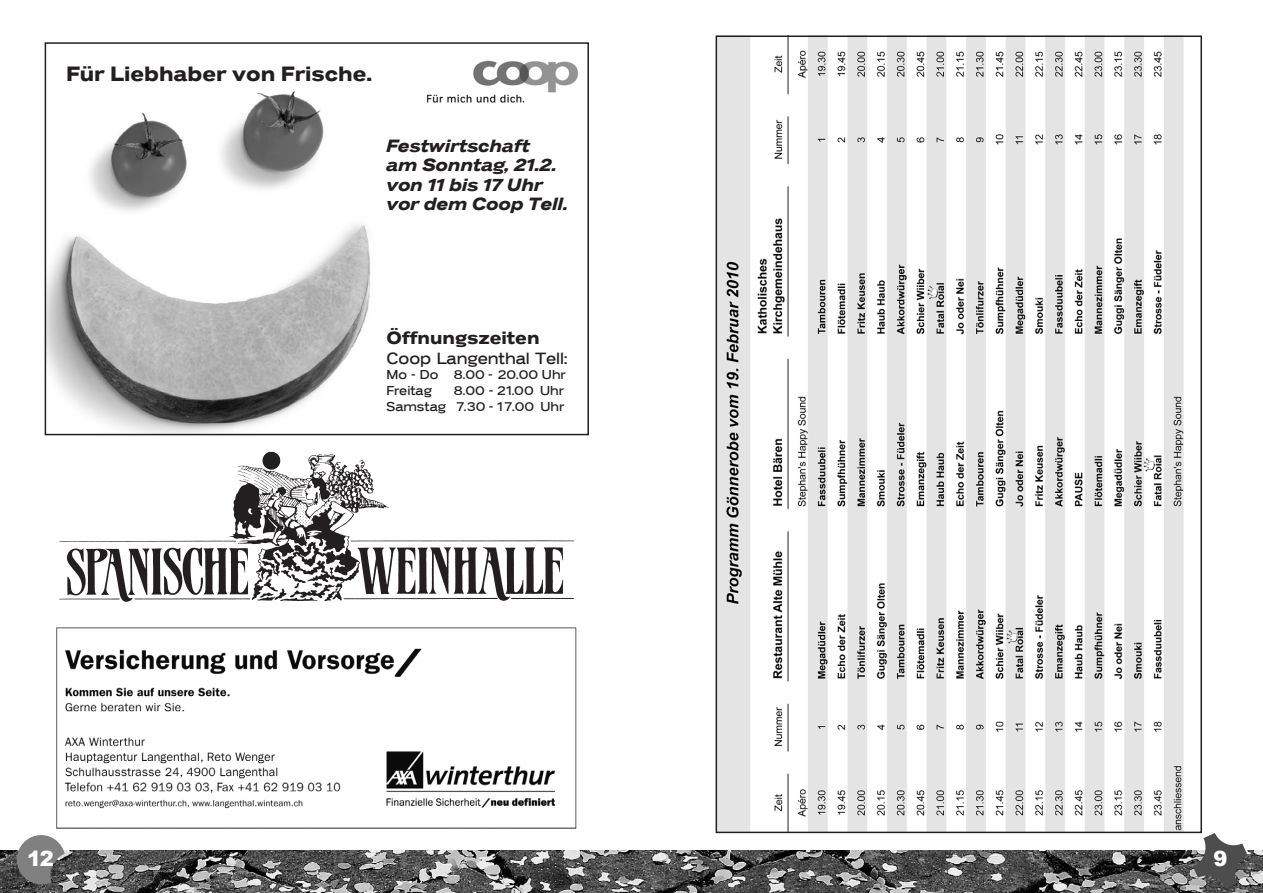
<style>
.page{position:relative;width:1263px;height:893px;background:#fff}
.page>*{position:absolute;margin:0;border:0;box-sizing:border-box;transform-origin:0 0}
.t1{font:700 21px "Coop Expanded";color:#231f20}
.t2{font:900 21px "Arial";color:#fff}
.t3{font:italic 700 18px/19.5px "Coop Expanded";color:#231f20}
.t4{font:700 18px "Coop Expanded";color:#231f20}
.t5{font:16.5px "Coop Expanded";color:#231f20}
.t6{font:13.05px/15.8px "Coop Expanded";color:#231f20}
</style>
<div class="page">
<img style="left:0;top:850px;width:1263px;height:43px">
<svg style="left:17px;top:835px;width:48px;height:49px;background:#838383"></svg>
<svg style="left:1193px;top:833px;width:54px;height:55px"></svg>
<img style="left:48px;top:91px;width:323px;height:341px">
<div style="left:45px;top:42px;width:544px;height:393px;border:2px solid #231f20"></div>
<img style="left:426px;top:60px;width:153px;height:43px">
<img style="left:59px;top:451px;width:515px;height:151px">
<img style="left:56px;top:627px;width:521px;height:202px">
<img style="left:716px;top:35px;width:467px;height:795px">
<svg style="left:927px;top:286px;width:11px;height:13px"></svg>
<svg style="left:1006px;top:630px;width:11px;height:13px"></svg>
<svg style="left:1144px;top:458px;width:10px;height:13px"></svg>
<h1 class="t1" style="left:66px;top:62px;width:307px">Für Liebhaber von Frische.</h1>
<h2 class="t3" style="left:385px;top:136px;width:183px">Festwirtschaft<br>am Sonntag, 21.2. von 11 bis 17 Uhr vor dem Coop Tell.</h2>
<h2 class="t4" style="left:387px;top:328px;width:154px">Öffnungszeiten</h2>
<p class="t5" style="left:387px;top:349px;width:182px">Coop Langenthal Tell:</p>
<p class="t6" style="left:387px;top:367px;width:181px">Mo - Do 8.00 - 20.00 Uhr<br>Freitag</p>
<p class="t6" style="left:387px;top:383px;width:179px;text-align:right">8.00 - 21.00 Uhr<br>Samstag 7.30 - 1 7.00 Uhr</p>
<h1 class="t2" style="left:27px;top:843px;width:28px">12</h1>
<h1 class="t2" style="left:1213px;top:843px;width:16px">9</h1>
</div>
